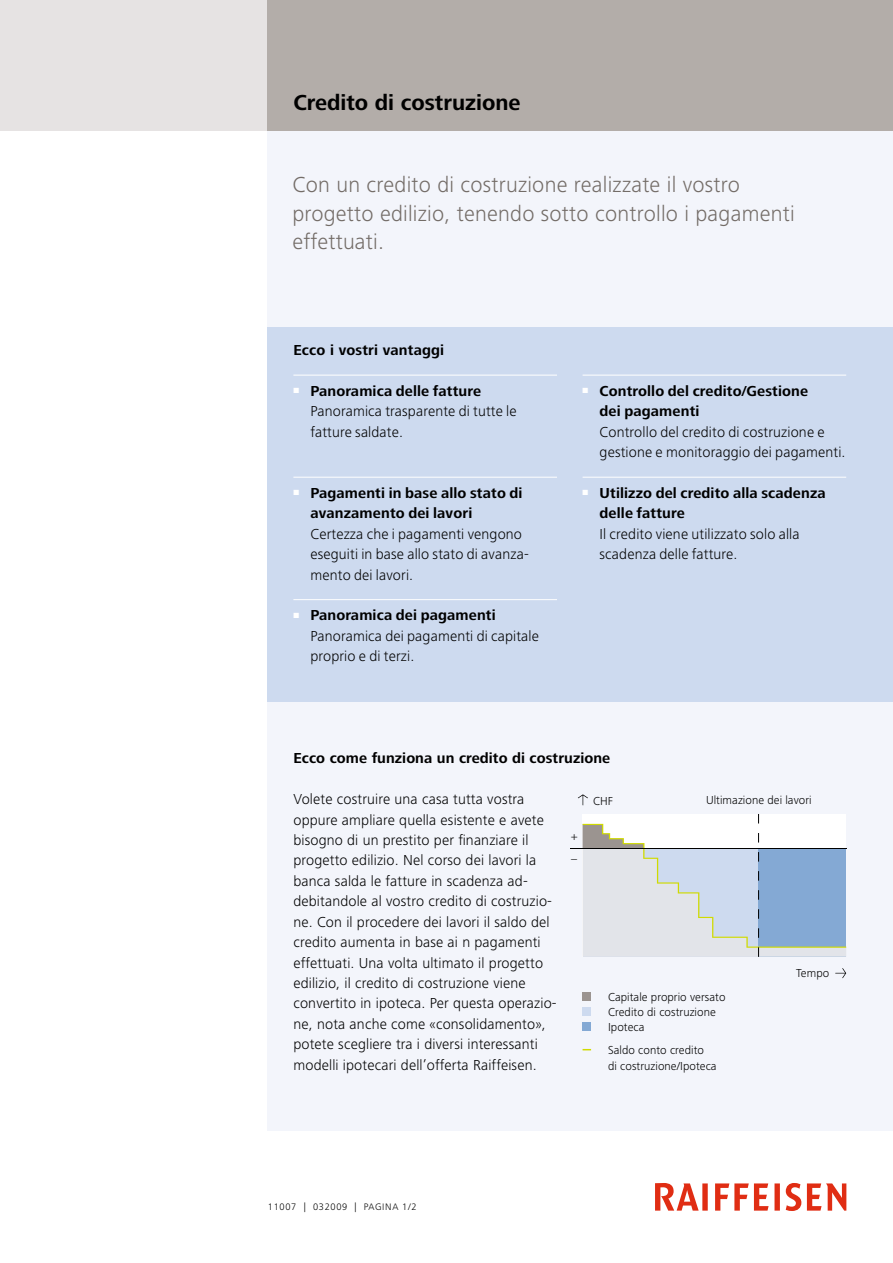
<style>
.page{position:relative;width:893px;height:1263px;background:#fff}
.page>*{position:absolute;margin:0;border:0;box-sizing:border-box;transform-origin:0 0}
.t1{font:300 22.5px/28.5px "Frutiger Next LT";letter-spacing:.01em;color:#736c67}
.t2{font:700 22.5px "Frutiger Next LT";color:#000}
.t3{font:300 15px/20.4px "Frutiger Next LT";letter-spacing:.01em;color:#000}
.t4{font:700 15px/20.4px "Frutiger Next LT";letter-spacing:.01em;color:#000}
.t5{font:300 12px/15.3px "Frutiger Next LT";letter-spacing:.005em;color:#000}
.t6{font:300 9.75px "Frutiger Next LT";letter-spacing:.07em;color:#000}
.s1{font-weight:700}
</style>
<div class="page">
<div style="left:268px;top:0;width:625px;height:1131px;background:#f3f5fb"></div>
<div style="left:0;top:0;width:268px;height:131px;background:#e6e3e3"></div>
<div style="left:268px;top:0;width:625px;height:131px;background:#b3ada9"></div>
<svg style="left:655px;top:1183px;width:191px;height:28px"></svg>
<div style="left:268px;top:327px;width:625px;height:375px;background:#cddaef"></div>
<hr style="left:293px;top:375px;width:264px;height:1px;background:#fff">
<hr style="left:293px;top:477px;width:264px;height:1px;background:#fff">
<hr style="left:293px;top:599px;width:264px;height:1px;background:#fff">
<hr style="left:583px;top:375px;width:263px;height:1px;background:#fff">
<hr style="left:583px;top:477px;width:263px;height:1px;background:#fff">
<div style="left:583px;top:992px;width:8px;height:8px;background:#9b9490"></div>
<div style="left:583px;top:1007px;width:8px;height:9px;background:#cddaef"></div>
<div style="left:583px;top:1023px;width:8px;height:8px;background:#84a9d4"></div>
<hr style="left:570px;top:848px;width:276px;height:1px;background:#000">
<svg style="left:583px;top:814px;width:263px;height:143px"></svg>
<svg style="left:578px;top:794px;width:10px;height:11px"></svg>
<svg style="left:835px;top:968px;width:11px;height:10px"></svg>
<h1 class="t2" style="left:293px;top:90px;width:229px">Credito di costruzione</h1>
<h1 class="t1" style="left:292px;top:171px;width:504px">Con un credito di costruzione realizzate il vostro progetto edilizio, tenendo sotto controllo i pagamenti effettuati.</h1>
<p class="t4" style="left:293px;top:340px;width:152px">Ecco i vostri vantaggi</p>
<p class="t3" style="left:310px;top:381px;width:208px;text-indent:-17px"><sup>■</sup> <span class="s1">Panoramica delle fatture<br></span>Panoramica trasparente di tutte le fatture saldate.</p>
<p class="t4" style="left:310px;top:483px;width:214px;text-indent:-17px"><sup>■</sup> Pagamenti in base allo stato di avanzamento dei lavori</p>
<p class="t3" style="left:310px;top:524px;width:220px">Certezza che i pagamenti vengono eseguiti in base allo stato di avanza&shy;mento dei lavori.</p>
<p class="t3" style="left:310px;top:605px;width:230px;text-indent:-17px"><sup>■</sup> <span class="s1">Panoramica dei pagamenti<br></span>Panoramica dei pagamenti di capitale proprio e di terzi.</p>
<p class="t4" style="left:600px;top:381px;width:210px;text-indent:-17px"><sup>■</sup> Controllo del credito/Gestione dei pagamenti</p>
<p class="t3" style="left:600px;top:422px;width:248px">Controllo del credito di costruzione e gestione e monitoraggio dei pagamenti.</p>
<p class="t4" style="left:600px;top:483px;width:228px;text-indent:-17px"><sup>■</sup> Utilizzo del credito alla scadenza delle fatture</p>
<p class="t3" style="left:600px;top:524px;width:202px">I l credito viene utilizzato solo alla scadenza delle fatture.</p>
<p class="t4" style="left:293px;top:748px;width:318px">Ecco come funziona un credito di costruzione</p>
<p class="t3" style="left:293px;top:789px;width:265px">Volete costruire una casa tutta vostra oppure ampliare quella esistente e avete bisogno di un prestito per finanziare il progetto edilizio. Nel corso dei lavori la banca salda le fatture in scadenza ad-- debitandole al vostro credito di costruzio&shy;ne. Con il procedere dei lavori il saldo del credito aumenta in base ai n pagamenti effettuati. Una volta ultimato il progetto edilizio, il credito di costruzione viene convertito in ipoteca. Per questa operazio&shy;ne, nota anche come «consolidamento», potete scegliere tra i diversi interessanti modelli ipotecari dell’offerta Raiffeisen.</p>
<p class="t5" style="left:706px;top:792px;width:107px">Ultimazione dei lavori</p>
<p class="t5" style="left:593px;top:793px;width:22px">CHF</p>
<p class="t5" style="left:571px;top:825px;width:8px;line-height:23px">+ –</p>
<p class="t5" style="left:796px;top:966px;width:35px">Tempo</p>
<p class="t5" style="left:608px;top:989px;width:119px">Capitale proprio versato</p>
<p class="t5" style="left:608px;top:1004px;width:109px">Credito di costruzione</p>
<p class="t5" style="left:591px;top:1020px;width:55px">I poteca</p>
<p class="t5" style="left:608px;top:1042px;width:110px">Saldo conto credito<br>di costruzione/I poteca</p>
<p class="t6" style="left:268px;top:1202px;width:150px">11007 | 032009 | PaginA 1/2</p>
</div>
